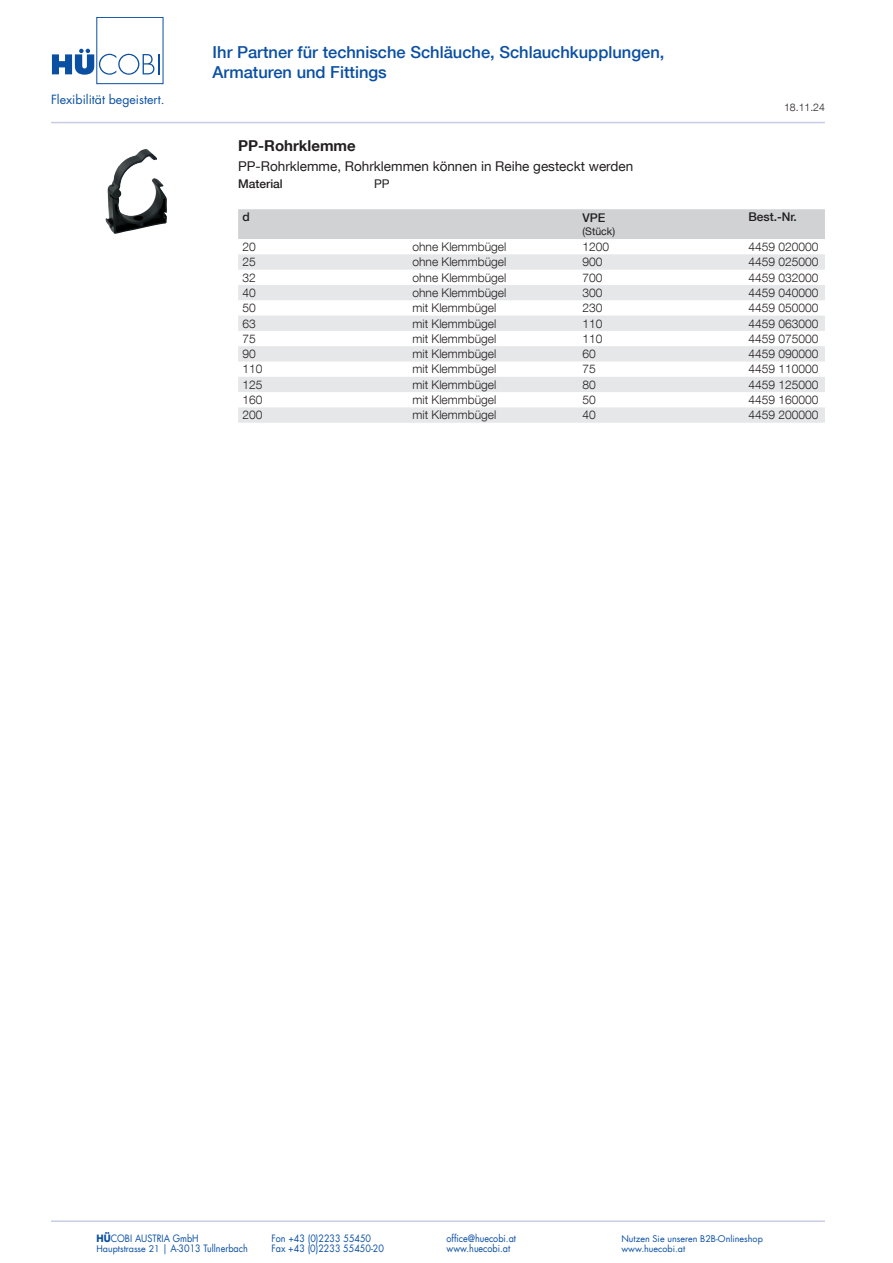
<style>
.page{position:relative;width:893px;height:1263px;background:#fff}
.page>*{position:absolute;margin:0;border:0;box-sizing:border-box;transform-origin:0 0}
.t1{font:500 16.5px/19.8px "Helvetica Neue LT Com";color:#0a4fa2}
.t2{font:700 15px "Helvetica Neue LT Com";color:#231f20}
.t3{font:13.5px "Helvetica Neue LT Com";color:#231f20}
.t4{font:12.3px "Futura LT";color:#0a4fa2}
.t5{font:300 12px "Helvetica Neue LT Com";color:#231f20}
.t6{font:500 12px "Helvetica Neue LT Com";color:#231f20}
.t7{font:12px "Helvetica Neue LT Com";color:#231f20}
.t8{font:300 10.5px "Helvetica Neue LT Com";color:#231f20}
.t9{font:10.5px "Helvetica Neue LT Com";color:#231f20}
.t10{font:9.9px "Futura LT";color:#0a4fa2;scale:.91 1}
.t11{font:9px "Futura LT";color:#0a4fa2}
.s1{font-weight:700}
.s2{font-size:9px}
</style>
<div class="page">
<hr style="left:51px;top:122px;width:774px;height:1px;background:#c7cbe6">
<hr style="left:51px;top:1220px;width:774px;height:2px;background:#c7cbe6">
<div style="left:96px;top:17px;width:67px;height:67px;border:1px solid #0a4fa2"></div>
<svg style="left:52px;top:49px;width:108px;height:26px"></svg>
<div style="left:238px;top:209px;width:587px;height:30px;background:#d1d2d4"></div>
<svg style="left:238px;top:254px;width:587px;height:169px;fill:#e6e7e9"></svg>
<img style="left:105px;top:149px;width:62px;height:85px">
<p class="t4" style="left:51px;top:91px;width:115px">Flexibilität begeistert.</p>
<h1 class="t1" style="left:213px;top:42px;width:453px">Ihr Partner für technische Schläuche, Schlauchkupplungen,<br>Armaturen und Fittings</h1>
<p class="t2" style="left:238px;top:136px;width:119px">PP-Rohrklemme</p>
<p class="t3" style="left:238px;top:158px;width:397px">PP-Rohrklemme, Rohrklemmen können in Reihe gesteckt werden</p>
<p class="t6" style="left:238px;top:177px;width:46px">Material</p>
<p class="t7" style="left:374px;top:176px;width:17px">PP</p>
<p class="t6" style="left:242px;top:210px;width:9px">d</p>
<p class="t6" style="left:583px;top:211px;width:24px">VPE</p>
<p class="t9" style="left:583px;top:224px;width:34px">(Stück)</p>
<p class="t8" style="left:784px;top:101px;width:42px">18.11.24</p>
<p class="t6" style="left:748px;top:210px;width:50px">Best.-Nr.</p>
<p class="t5" style="left:242px;top:239px;width:15px">20</p>
<p class="t5" style="left:412px;top:239px;width:95px">ohne Klemmbügel</p>
<p class="t5" style="left:583px;top:239px;width:28px">1200</p>
<p class="t5" style="left:748px;top:239px;width:72px">4459 020000</p>
<p class="t5" style="left:242px;top:255px;width:15px">25</p>
<p class="t5" style="left:412px;top:255px;width:95px">ohne Klemmbügel</p>
<p class="t5" style="left:583px;top:255px;width:22px">900</p>
<p class="t5" style="left:748px;top:255px;width:72px">4459 025000</p>
<p class="t5" style="left:242px;top:270px;width:15px">32</p>
<p class="t5" style="left:412px;top:270px;width:95px">ohne Klemmbügel</p>
<p class="t5" style="left:583px;top:270px;width:22px">700</p>
<p class="t5" style="left:748px;top:270px;width:72px">4459 032000</p>
<p class="t5" style="left:242px;top:285px;width:15px">40</p>
<p class="t5" style="left:412px;top:285px;width:95px">ohne Klemmbügel</p>
<p class="t5" style="left:583px;top:285px;width:22px">300</p>
<p class="t5" style="left:748px;top:285px;width:72px">4459 040000</p>
<p class="t5" style="left:242px;top:301px;width:15px">50</p>
<p class="t5" style="left:412px;top:301px;width:85px">mit Klemmbügel</p>
<p class="t5" style="left:583px;top:301px;width:22px">230</p>
<p class="t5" style="left:748px;top:301px;width:72px">4459 050000</p>
<p class="t5" style="left:242px;top:316px;width:15px">63</p>
<p class="t5" style="left:412px;top:316px;width:85px">mit Klemmbügel</p>
<p class="t5" style="left:583px;top:316px;width:22px">110</p>
<p class="t5" style="left:748px;top:316px;width:72px">4459 063000</p>
<p class="t5" style="left:242px;top:331px;width:15px">75</p>
<p class="t5" style="left:412px;top:331px;width:85px">mit Klemmbügel</p>
<p class="t5" style="left:583px;top:331px;width:22px">110</p>
<p class="t5" style="left:748px;top:331px;width:72px">4459 075000</p>
<p class="t5" style="left:242px;top:347px;width:15px">90</p>
<p class="t5" style="left:412px;top:347px;width:85px">mit Klemmbügel</p>
<p class="t5" style="left:583px;top:347px;width:15px">60</p>
<p class="t5" style="left:748px;top:347px;width:72px">4459 090000</p>
<p class="t5" style="left:242px;top:362px;width:22px">110</p>
<p class="t5" style="left:412px;top:362px;width:85px">mit Klemmbügel</p>
<p class="t5" style="left:583px;top:362px;width:15px">75</p>
<p class="t5" style="left:748px;top:362px;width:72px">4459 110000</p>
<p class="t5" style="left:242px;top:377px;width:22px">125</p>
<p class="t5" style="left:412px;top:377px;width:85px">mit Klemmbügel</p>
<p class="t5" style="left:583px;top:377px;width:15px">80</p>
<p class="t5" style="left:748px;top:377px;width:72px">4459 125000</p>
<p class="t5" style="left:242px;top:392px;width:22px">160</p>
<p class="t5" style="left:412px;top:392px;width:85px">mit Klemmbügel</p>
<p class="t5" style="left:583px;top:392px;width:15px">50</p>
<p class="t5" style="left:748px;top:392px;width:72px">4459 160000</p>
<p class="t5" style="left:242px;top:408px;width:22px">200</p>
<p class="t5" style="left:412px;top:408px;width:85px">mit Klemmbügel</p>
<p class="t5" style="left:583px;top:408px;width:15px">40</p>
<p class="t5" style="left:748px;top:408px;width:72px">4459 200000</p>
<p class="t10" style="left:97px;top:1232px;width:114px"><span class="s1">HÜ</span>COBI AUSTRIA GmbH</p>
<p class="t10" style="left:271px;top:1232px;width:111px">Fon +43 (0)2233 55450</p>
<p class="t10" style="left:446px;top:1232px;width:78px">office@huecobi.at</p>
<p class="t11" style="left:621px;top:1233px;width:143px">Nutzen Sie unseren B2B-Onlineshop</p>
<p class="t10" style="left:97px;top:1242px;width:168px"><span class="s2">Hauptstrasse 21</span> | A-3013 Tullnerbach</p>
<p class="t10" style="left:271px;top:1242px;width:125px">Fax +43 (0)2233 55450-20</p>
<p class="t10" style="left:446px;top:1242px;width:72px">www.huecobi.at</p>
<p class="t11" style="left:621px;top:1243px;width:65px">www.huecobi.at</p>
</div>
